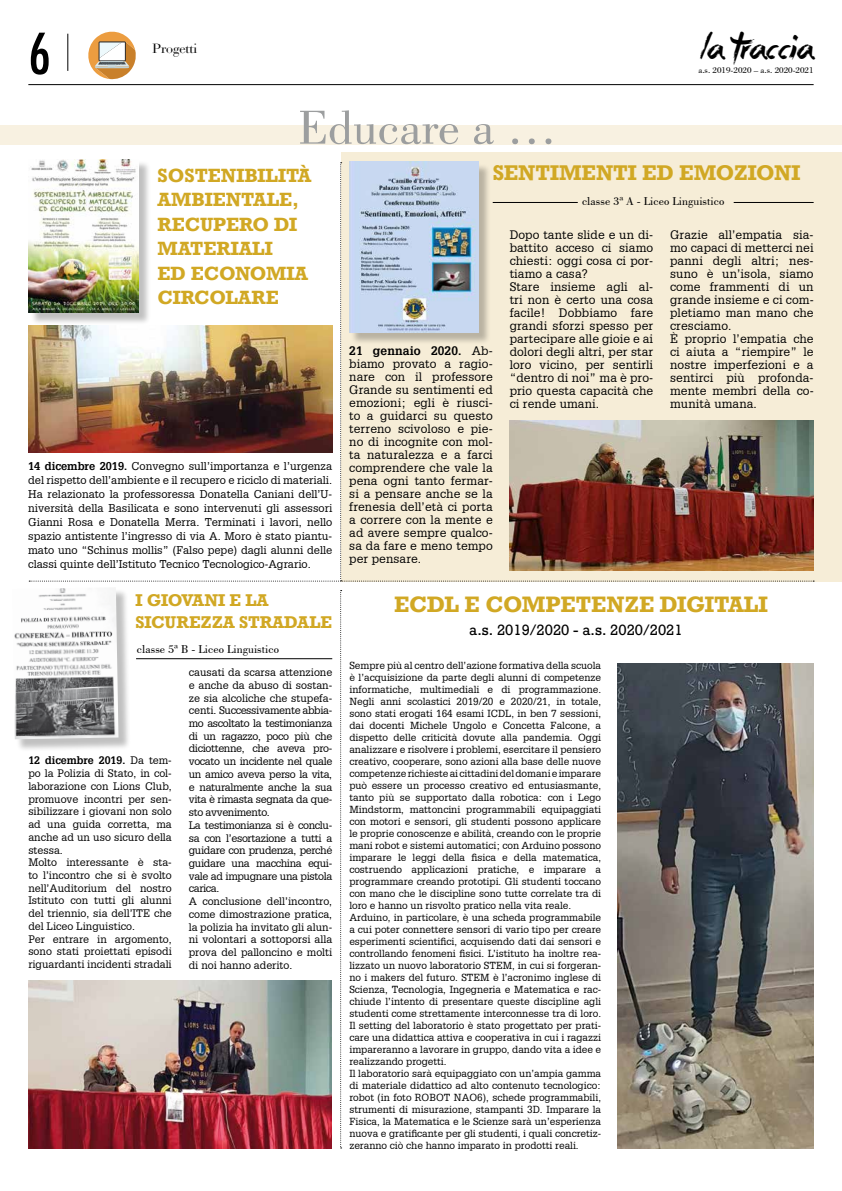
<style>
.page{position:relative;width:842px;height:1191px;background:#fff}
.page>*{position:absolute;margin:0;border:0;box-sizing:border-box;transform-origin:0 0}
.t1{font:500 condensed 55px "Futura";color:#000}
.t2{font:50px "Bodoni BT";color:#9c9e9f}
.t3{font:40px "Sticky Things";color:#000}
.t4{font:700 21px "Rockwell";color:#d1a824}
.t5{font:700 20px "Rockwell";color:#d1a824}
.t6{font:700 18px/24.4px "Rockwell";color:#d1a824}
.t7{font:700 16px/22px "Rockwell";color:#d1a824}
.t8{font:14px "Rockwell";color:#000}
.t9{font:14px "Bodoni";color:#000}
.t10{font:12px/13px "Glypha LT";letter-spacing:.01em;color:#000}
.t11{font:12px "Bodoni BT";color:#000}
.t12{font:700 12px "Glypha LT Pro";letter-spacing:.01em;color:#000}
.t13{font:11px/14px "Glypha LT";color:#000;text-align:justify}
.t14{font:10.6px/12.7px "Glypha LT";letter-spacing:-.03em;color:#000}
.t15{font:10.6px/12.7px "Glypha LT";color:#000}
.t16{font:700 10.6px "Glypha LT Pro";color:#000}
.t17{font:10px/12px "Glypha LT";color:#000}
.t18{font:9px "Bodoni BT";color:#000}
.s1{font-family:"Glypha LT Pro";font-weight:700}
.s2{font-family:"Glypha LT";font-weight:400}
</style>
<div class="page">
<hr style="left:68px;top:34px;width:1px;height:37px;background:#000">
<hr style="left:28px;top:84px;width:786px;height:1px;background:#000">
<div style="left:342px;top:152px;width:500px;height:429px;background:#f6edd7"></div>
<div style="left:0;top:125px;width:842px;height:19px;background:#f8f1e1"></div>
<hr style="left:136px;top:658px;width:196px;height:1px;background:#000">
<img style="left:28px;top:980px;width:304px;height:168px">
<img style="left:28px;top:159px;width:103px;height:154px">
<svg style="left:29px;top:162px;width:785px;height:419px"></svg>
<svg style="left:340px;top:590px;width:2px;height:558px"></svg>
<img style="left:510px;top:420px;width:304px;height:150px">
<div style="left:351px;top:163px;width:140px;height:182px;background:#000;opacity:.25"></div>
<img style="left:349px;top:162px;width:130px;height:170px">
<hr style="left:493px;top:202px;width:85px;height:1px;background:#000">
<div style="left:14px;top:589px;width:117px;height:162px;background:#000;opacity:.25"></div>
<img style="left:14px;top:588px;width:104px;height:151px">
<img style="left:618px;top:664px;width:196px;height:484px">
<svg style="left:88px;top:31px;width:48px;height:49px"></svg>
<h1 class="t1" style="left:28px;top:19px;width:24px">6</h1>
<h3 class="t9" style="left:153px;top:41px;width:46px">Progetti</h3>
<h2 class="t2" style="left:298px;top:97px;width:260px">Educare a …</h2>
<h3 class="t3" style="left:701px;top:32px;width:114px">La traccia</h3>
<p class="t18" style="left:698px;top:65px;width:117px">a.s. 2019-2020 – a.s. 2020-2021</p>
<h3 class="t6" style="left:158px;top:163px;width:155px">SOSTENIBILITÀ<br>AMBIENTALE,<br>RECUPERO DI<br>MATERIALI<br>ED ECONOMIA<br>CIRCOLARE</h3>
<p class="t13" style="left:28px;top:459px;width:306px"><span class="s1">14 dicembre 2019.</span> Convegno sull’importanza e l’urgenza del rispetto dell’ambiente e il recupero e riciclo di materiali.<br>Ha relazionato la professoressa Donatella Caniani dell’U&shy;niversità della Basilicata e sono intervenuti gli assessori Gianni Rosa e Donatella Merra. Terminati i lavori, nello spazio antistente l’ingresso di via A. Moro è stato piantu&shy;mato uno “Schinus mollis” (Falso pepe) dagli alunni delle classi quinte dell’Istituto Tecnico Tecnologico-Agrario.</p>
<h3 class="t7" style="left:135px;top:588px;width:198px">I GIOVANI E LA<br>SICUREZZA STRADALE</h3>
<p class="t11" style="left:137px;top:641px;width:144px">classe 5ª B - Liceo Linguistico</p>
<p class="t16" style="left:28px;top:754px;width:145px">12 dicembre 2019. <span class="s2">Da tem-</span></p>
<p class="t15" style="left:28px;top:767px;width:145px">po la Polizia di Stato, in col&shy;laborazione con Lions Club, promuove incontri per sen&shy;sibilizzare i giovani non solo ad una guida corretta, ma anche ad un uso sicuro della stessa.<br>Molto interessante è sta&shy;to l’incontro che si è svolto nell’Auditorium del nostro<br>Istituto con tutti gli alunni del triennio, sia dell’ITE che del Liceo Linguistico.<br>Per entrare in argomento, sono stati proiettati episodi riguardanti incidenti stradali</p>
<p class="t14" style="left:189px;top:666px;width:145px">causati da scarsa attenzione e anche da abuso di sostan&shy;ze sia alcoliche che stupefa&shy;centi. Successivamente abbia&shy;mo ascoltato la testimonianza di un ragazzo, poco più che diciottenne, che aveva pro&shy;vocato un incidente nel quale un amico aveva perso la vita, e naturalmente anche la sua vita è rimasta segnata da que&shy;sto avvenimento.<br>La testimonianza si è conclu&shy;sa con l’esortazione a tutti a guidare con prudenza, perché guidare una macchina equi&shy;vale ad impugnare una pistola carica.<br>A conclusione dell’incontro, come dimostrazione pratica, la polizia ha invitato gli alun&shy;ni volontari a sottoporsi alla prova del palloncino e molti di noi hanno aderito.</p>
<h3 class="t5" style="left:493px;top:160px;width:309px">SENTIMENTI ED EMOZIONI</h3>
<p class="t12" style="left:349px;top:343px;width:145px">21 gennaio 2020. <span class="s2">Ab-</span></p>
<p class="t10" style="left:349px;top:357px;width:145px;text-align:justify">biamo provato a ragio&shy;nare con il professore Grande su sentimenti ed emozioni; egli è riusci&shy;to a guidarci su questo terreno scivoloso e pie&shy;no di incognite con mol&shy;ta naturalezza e a farci comprendere che vale la pena ogni tanto fermar&shy;si a pensare anche se la frenesia dell’età ci porta a correre con la mente e ad avere sempre qualco&shy;sa da fare e meno tempo per pensare.</p>
<p class="t11" style="left:582px;top:194px;width:144px">classe 3ª A - Liceo Linguistico</p>
<p class="t10" style="left:510px;top:227px;width:145px">Dopo tante slide e un di&shy;battito acceso ci siamo chiesti: oggi cosa ci por&shy;tiamo a casa?<br>Stare insieme agli al&shy;tri non è certo una cosa facile! Dobbiamo fare grandi sforzi spesso per partecipare alle gioie e ai dolori degli altri, per star loro vicino, per sentirli “dentro di noi” ma è pro&shy;prio questa capacità che ci rende umani.</p>
<p class="t10" style="left:670px;top:227px;width:145px">Grazie all’empatia sia&shy;mo capaci di metterci nei panni degli altri; nes&shy;suno è un’isola, siamo come frammenti di un grande insieme e ci com&shy;pletiamo man mano che cresciamo.<br>È proprio l’empatia che ci aiuta a “riempire” le nostre imperfezioni e a sentirci più profonda&shy;mente membri della co&shy;munità umana.</p>
<h3 class="t4" style="left:394px;top:591px;width:375px">ECDL E COMPETENZE DIGITALI</h3>
<h3 class="t8" style="left:469px;top:621px;width:215px">a.s. 2019/2020 - a.s. 2020/2021</h3>
<p class="t17" style="left:349px;top:659px;width:253px">Sempre più al centro dell’azione formativa della scuola è l’acquisizione da parte degli alunni di competenze informatiche, multimediali e di programmazione.<br>Negli anni scolastici 2019/20 e 2020/21, in totale, sono stati erogati 164 esami ICDL, in ben 7 sessioni, dai docenti Michele Ungolo e Concetta Falcone, a dispetto delle criticità dovute alla pandemia. Oggi analizzare e risolvere i problemi, esercitare il pensiero creativo, cooperare, sono azioni alla base delle nuove competenze richieste ai cittadini del domani e imparare può essere un processo creativo ed entusiasmante, tanto più se supportato dalla robotica: con i Lego Mindstorm, mattoncini programmabili equipaggiati con motori e sensori, gli studenti possono applicare le proprie conoscenze e abilità, creando con le proprie mani robot e sistemi automatici; con Arduino possono imparare le leggi della fisica e della matematica, costruendo applicazioni pratiche, e imparare a programmare creando prototipi. Gli studenti toccano con mano che le discipline sono tutte correlate tra di loro e hanno un risvolto pratico nella vita reale.<br>Arduino, in particolare, è una scheda programmabile a cui poter connettere sensori di vario tipo per creare esperimenti scientifici, acquisendo dati dai sensori e controllando fenomeni fisici. L’istituto ha inoltre rea&shy;lizzato un nuovo laboratorio STEM, in cui si forgeran&shy;no i makers del futuro. STEM è l’acronimo inglese di Scienza, Tecnologia, Ingegneria e Matematica e rac&shy;chiude l’intento di presentare queste discipline agli studenti come strettamente interconnesse tra di loro.<br>Il setting del laboratorio è stato progettato per prati&shy;care una didattica attiva e cooperativa in cui i ragazzi impareranno a lavorare in gruppo, dando vita a idee e realizzando progetti.<br>Il laboratorio sarà equipaggiato con un’ampia gamma di materiale didattico ad alto contenuto tecnologico: robot (in foto ROBOT NAO6), schede programmabili, strumenti di misurazione, stampanti 3D. Imparare la Fisica, la Matematica e le Scienze sarà un’esperienza nuova e gratificante per gli studenti, i quali concretiz&shy;zeranno ciò che hanno imparato in prodotti reali.</p>
</div>
